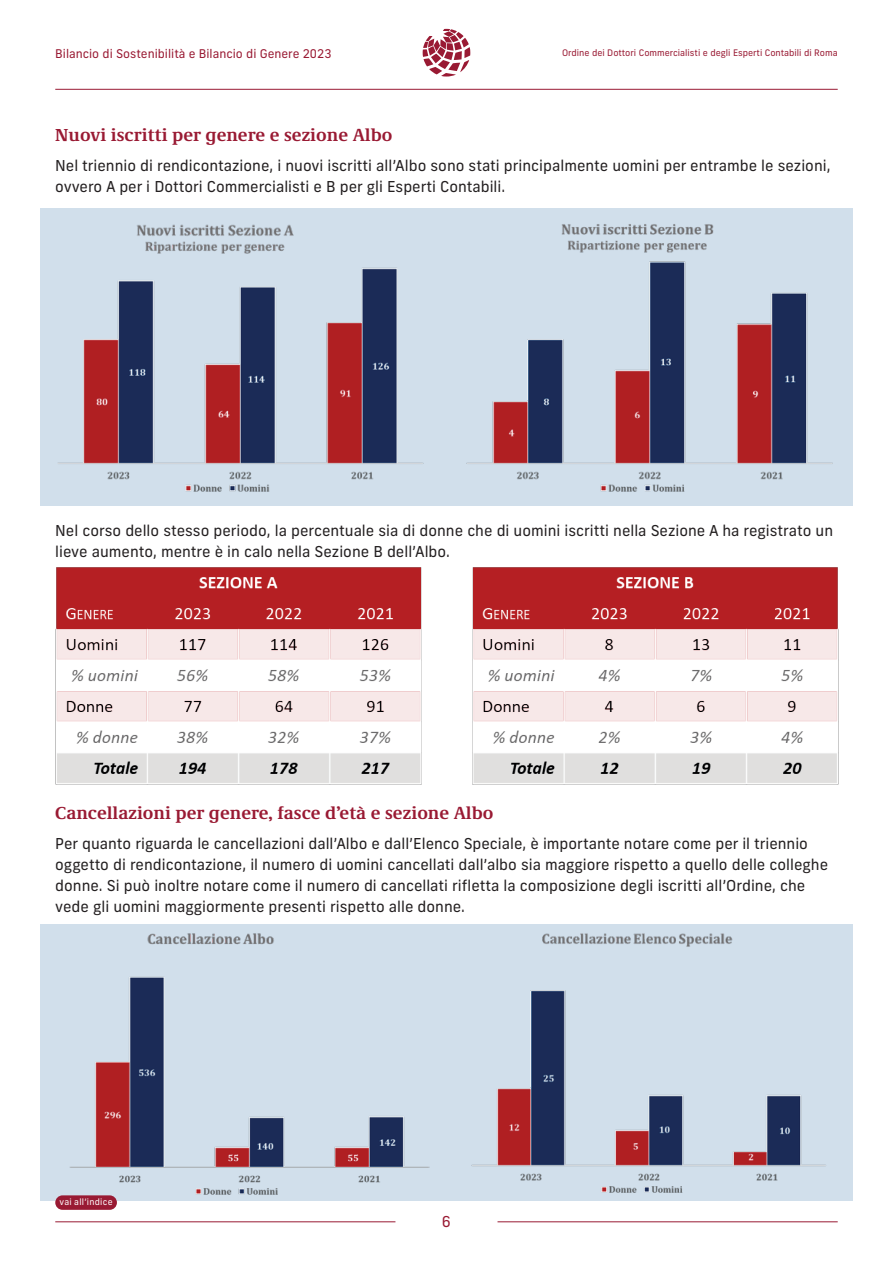
<style>
.page{position:relative;width:893px;height:1263px;background:#fff}
.page>*{position:absolute;margin:0;border:0;box-sizing:border-box;transform-origin:0 0}
.t1{font:700 18px "Demos Next Pro";color:#991a33}
.t2{font:15px/21px "New Frank";color:#231f20}
.t3{font:15px "New Frank";color:#991a33}
.t4{font:12px "New Frank";color:#991a33}
.t5{font:9px "New Frank";color:#991a33}
.t6{font:8.7px "New Frank";letter-spacing:.03em;color:#fff}
</style>
<div class="page">
<div style="left:40px;top:924px;width:813px;height:277px;background:#d1dfeb"></div>
<div style="left:55px;top:1195px;width:62px;height:15px;background:#991a33;border-radius:7px"></div>
<svg style="left:423px;top:29px;width:47px;height:48px"></svg>
<hr style="left:55px;top:89px;width:783px;height:1px;background:#991a33">
<hr style="left:55px;top:1221px;width:340px;height:1px;background:#991a33">
<hr style="left:497px;top:1221px;width:341px;height:1px;background:#991a33">
<div style="left:40px;top:208px;width:813px;height:298px;background:#d1dfeb"></div>
<img style="left:58px;top:224px;width:366px;height:268px">
<img style="left:466px;top:224px;width:367px;height:268px">
<img style="left:55px;top:567px;width:784px;height:218px">
<img style="left:471px;top:933px;width:355px;height:260px">
<img style="left:56px;top:933px;width:373px;height:266px">
<p class="t4" style="left:55px;top:46px;width:278px">Bilancio di Sostenibilità e Bilancio di Genere 2023</p>
<p class="t5" style="left:562px;top:47px;width:277px">Ordine dei Dottori Commercialisti e degli Esperti Contabili di Roma</p>
<p class="t1" style="left:55px;top:122px;width:339px">Nuovi iscritti per genere e sezione Albo</p>
<p class="t2" style="left:55px;top:155px;width:777px">Nel triennio di rendicontazione, i nuovi iscritti all’Albo sono stati principalmente uomini per entrambe le sezioni, ovvero A per i Dottori Commercialisti e B per gli Esperti Contabili.</p>
<p class="t2" style="left:55px;top:520px;width:779px">Nel corso dello stesso periodo, la percentuale sia di donne che di uomini iscritti nella Sezione A ha registrato un lieve aumento, mentre è in calo nella Sezione B dell’Albo.</p>
<p class="t1" style="left:55px;top:800px;width:440px">Cancellazioni per genere, fasce d’età e sezione Albo</p>
<p class="t2" style="left:55px;top:833px;width:774px">Per quanto riguarda le cancellazioni dall’Albo e dall’Elenco Speciale, è importante notare come per il triennio oggetto di rendicontazione, il numero di uomini cancellati dall’albo sia maggiore rispetto a quello delle colleghe donne. Si può inoltre notare come il numero di cancellati rifletta la composizione degli iscritti all’Ordine, che vede gli uomini maggiormente presenti rispetto alle donne.</p>
<p class="t6" style="left:59px;top:1196px;width:55px">vai all’indice</p>
<p class="t3" style="left:442px;top:1213px;width:11px">6</p>
</div>
